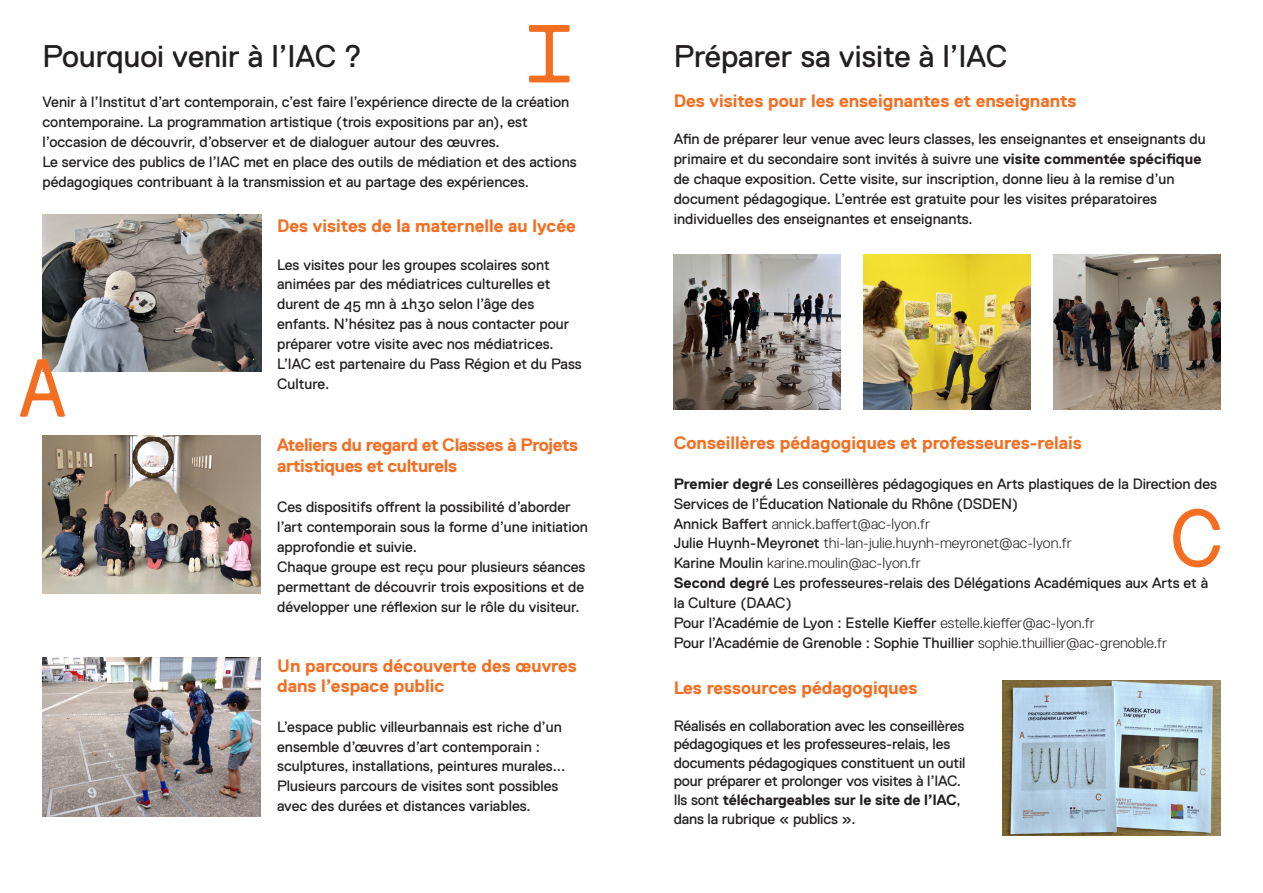
<style>
.page{position:relative;width:1263px;height:893px;background:#fff}
.page>*{position:absolute;margin:0;border:0;box-sizing:border-box;transform-origin:0 0}
.Texte_Courant{font:31.35px "Replica Std";color:#231f20}
.Texte_Courant-2{font:700 18px/20px "Replica Std";color:#f36e21}
.Texte_Courant-3{font:700 18px/21px "Replica Std";letter-spacing:-.02em;color:#f36e21}
.Texte_Courant-4{font:15px/20px "Replica Std";color:#231f20}
.Texte_Courant-5{font:300 15px "Replica Std";color:#231f20}
.s1{font-style:inherit}
.s2{font-weight:700}
.s3{font-weight:400}
.s4{font-weight:300}
</style>
<div class="page">
<img style="left:1002px;top:680px;width:218px;height:156px">
<img style="left:863px;top:254px;width:167px;height:155px">
<img style="left:674px;top:254px;width:167px;height:155px">
<img style="left:1053px;top:254px;width:167px;height:155px">
<svg style="left:529px;top:25px;width:41px;height:57px"></svg>
<svg style="left:1173px;top:509px;width:47px;height:58px"></svg>
<img style="left:43px;top:215px;width:219px;height:157px">
<img style="left:43px;top:436px;width:218px;height:157px">
<img style="left:43px;top:657px;width:218px;height:159px">
<svg style="left:20px;top:359px;width:45px;height:58px"></svg>
<p class="Texte_Courant" style="left:43px;top:39px;width:321px">Pourquoi venir à l’IAC ?</p>
<p class="Texte_Courant-4" style="left:43px;top:92px;width:528px">Venir à l’Institut d’art contemporain, c’est faire l’expérience directe de la création contemporaine. La programmation artistique (trois expositions par an), est l’occasion de découvrir, d’observer et de dialoguer autour des œuvres.</p>
<p class="Texte_Courant-4" style="left:43px;top:152px;width:536px">Le service des publics de l’IAC met en place des outils de médiation et des actions pédagogiques contribuant à la transmission et au partage des expériences.</p>
<p class="Texte_Courant-2" style="left:277px;top:216px;width:300px">Des visites de la maternelle au lycée</p>
<p class="Texte_Courant-4" style="left:277px;top:254px;width:306px">Les visites pour les groupes scolaires sont animées par des médiatrices culturelles et durent de 45 mn à 1h30 selon l’âge des enfants. N’hésitez pas à nous contacter pour préparer votre visite avec nos médiatrices.<br>L’IAC est partenaire du Pass Région et du Pass Culture.</p>
<p class="Texte_Courant-3" style="left:277px;top:435px;width:302px">Ateliers du regard et Classes à Projets artistiques et culturels</p>
<p class="Texte_Courant-4" style="left:277px;top:497px;width:312px">Ces dispositifs offrent la possibilité d’aborder l’art contemporain sous la forme d’une initiation approfondie et suivie.</p>
<p class="Texte_Courant-4" style="left:277px;top:557px;width:310px;text-align:justify">Chaque groupe est reçu pour plusieurs séances permettant de découvrir trois expositions et de développer une réflexion sur le rôle du visiteur.</p>
<p class="Texte_Courant-2" style="left:277px;top:656px;width:301px">Un parcours découverte des œuvres dans l’espace public</p>
<p class="Texte_Courant-4" style="left:277px;top:716px;width:290px">L’espace public villeurbannais est riche d’un ensemble d’œuvres d’art contemporain : sculptures, installations, peintures murales...</p>
<p class="Texte_Courant-4" style="left:277px;top:776px;width:283px">Plusieurs parcours de visites sont possibles avec des durées et distances variables.</p>
<p class="Texte_Courant" style="left:674px;top:39px;width:335px">Préparer sa visite à l’<span class="s1">IAC</span></p>
<p class="Texte_Courant-2" style="left:674px;top:91px;width:404px">Des visites pour les enseignantes et enseignants</p>
<p class="Texte_Courant-4" style="left:674px;top:129px;width:533px">Afin de préparer leur venue avec leurs classes, les enseignantes et enseignants du primaire et du secondaire sont invités à suivre une <span class="s2">visite commentée spécifique </span>de chaque exposition. Cette visite, sur inscription, donne lieu à la remise d’un document pédagogique. L’entrée est gratuite pour les visites préparatoires individuelles des enseignantes et enseignants.</p>
<p class="Texte_Courant-2" style="left:674px;top:433px;width:410px">Conseillères pédagogiques et professeures-relais</p>
<p class="Texte_Courant-4" style="left:674px;top:473px;width:545px"><span class="s2">Premier degré</span> Les conseillères pédagogiques en Arts plastiques de la Direction des<br>Services de l’Éducation Nationale du Rhône (DSDEN)</p>
<p class="Texte_Courant-5" style="left:674px;top:515px;width:258px"><span class="s3">Annick Baffert</span> annick.baffert@ac-lyon.fr</p>
<p class="Texte_Courant-5" style="left:674px;top:535px;width:400px"><span class="s3">Julie Huynh-Meyronet</span> thi-lan-julie.huynh-meyronet@ac-lyon.fr</p>
<p class="Texte_Courant-5" style="left:674px;top:555px;width:249px"><span class="s3">Karine Moulin</span> karine.moulin@ac-lyon.fr</p>
<p class="Texte_Courant-4" style="left:674px;top:573px;width:536px"><span class="s2">Second degré</span> Les professeures-relais des Délégations Académiques aux Arts et à la Culture (DAAC)</p>
<p class="Texte_Courant-4" style="left:674px;top:613px;width:423px">Pour l’Académie de Lyon : Estelle Kieffer <span class="s4">estelle.kieffer@ac-lyon.fr</span></p>
<p class="Texte_Courant-4" style="left:674px;top:633px;width:495px">Pour l’Académie de Grenoble : Sophie Thuillier <span class="s4">sophie.thuillier@ac-grenoble.fr</span></p>
<p class="Texte_Courant-2" style="left:674px;top:678px;width:245px">Les ressources pédagogiques</p>
<p class="Texte_Courant-4" style="left:674px;top:716px;width:293px;line-height:18.6px">Réalisés en collaboration avec les conseillères pédagogiques et les professeures-relais, les documents pédagogiques constituent un outil pour préparer et prolonger vos visites à l’IAC.<br>Ils sont <span class="s2">téléchargeables sur le site de l’IAC</span>, dans la rubrique « publics ».</p>
</div>
